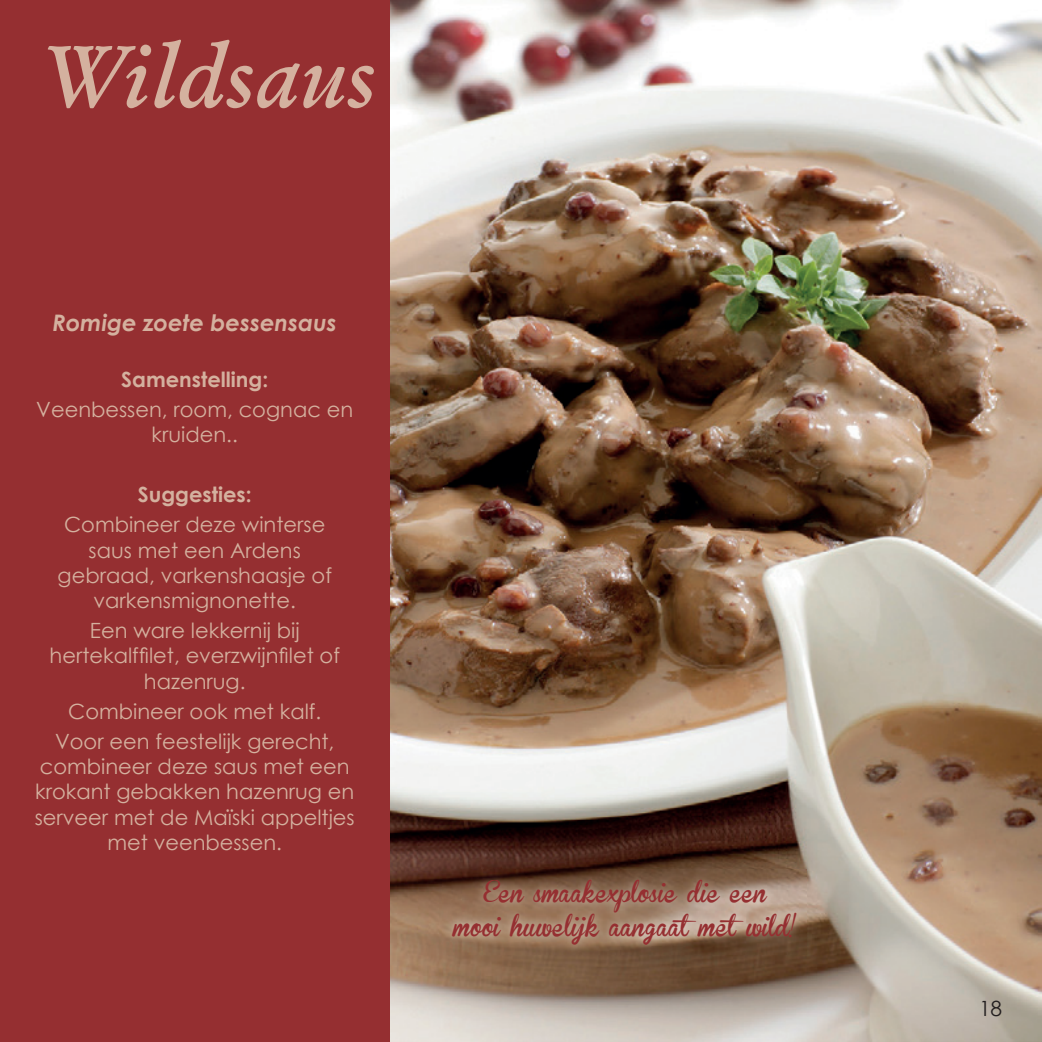
<style>
.page{position:relative;width:1042px;height:1042px;background:#fff}
.page>*{position:absolute;margin:0;border:0;box-sizing:border-box;transform-origin:0 0}
.t1{font:italic 600 87.5px "Garamond";color:#d4b19f}
.t2{font:italic 700 22.75px "Century Gothic";color:#d4b19f}
.t3{font:21px/25.2px "Century Gothic";color:#d4b19f;text-align:center}
.t4{font:21px/33.2px "Brannboll Fet";color:#952f31;text-align:center}
.t5{font:700 21px "Century Gothic";color:#d4b19f}
.t6{font:21px "Century Gothic";color:#231f20}
</style>
<div class="page">
<img style="left:389px;top:0;width:653px;height:1042px">
<div style="left:0;top:0;width:389px;height:1042px;background:#952f31"></div>
<img style="left:442px;top:869px;width:365px;height:85px">
<h1 class="t1" style="left:40px;top:18px;width:337px">Wildsaus</h1>
<p class="t2" style="left:53px;top:306px;width:286px">Romige zoete bessensaus</p>
<p class="t5" style="left:121px;top:363px;width:149px">Samenstelling:</p>
<p class="t3" style="left:36px;top:396px;width:318px">Veenbessen, room, cognac en kruiden..</p>
<p class="t5" style="left:138px;top:479px;width:115px">Suggesties:</p>
<p class="t3" style="left:58px;top:512px;width:276px">Combineer deze winterse saus met een Ardens gebraad, varkenshaasje of varkensmignonette.</p>
<p class="t3" style="left:50px;top:617px;width:292px">Een ware lekkernij bij hertekalffilet, everzwijnfilet of hazenrug.</p>
<p class="t3" style="left:55px;top:696px;width:281px;line-height:30.1px">Combineer ook met kalf.<br>Voor een feestelijk gerecht,</p>
<p class="t3" style="left:35px;top:753px;width:321px">combineer deze saus met een krokant gebakken hazenrug en serveer met de Maïski appeltjes met veenbessen.</p>
<p class="t4" style="left:454px;top:877px;width:345px">Een smaakexplosie die een<br>mooi huwelijk aangaatmetwild!</p>
<p class="t6" style="left:979px;top:994px;width:25px">18</p>
</div>
